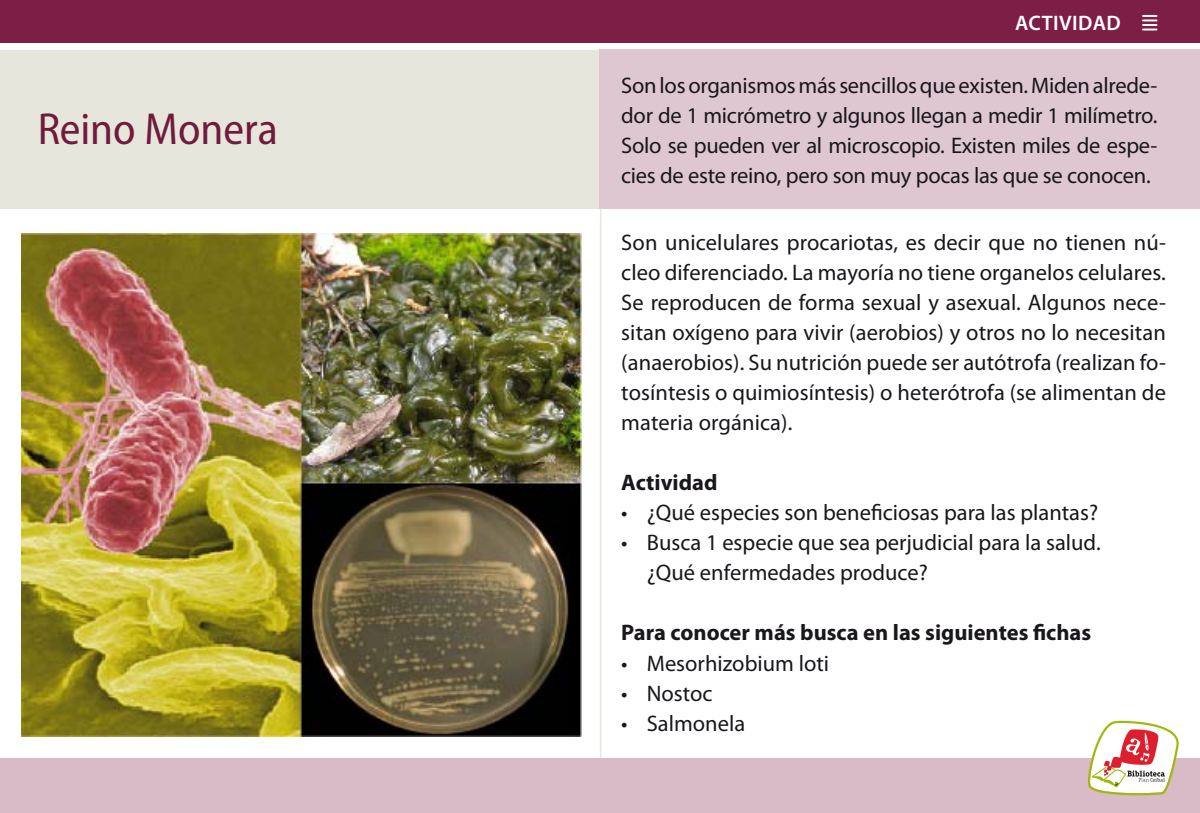
<style>
.page{position:relative;width:1200px;height:813px;background:#fff}
.page>*{position:absolute;margin:0;border:0;box-sizing:border-box;transform-origin:0 0}
.t1{font:semi-condensed 45px "Myriad Pro";color:#7d1e46}
.t2{font:22.5px/30px "Myriad Pro";color:#1a171c;text-align:justify}
.t3{font:700 22.5px "Myriad Pro";color:#1a171c}
.t4{font:600 21px "Myriad Pro";letter-spacing:.02em;color:#fff}
</style>
<div class="page">
<div style="left:0;top:0;width:1199px;height:43px;background:#7d1e46"></div>
<div style="left:0;top:50px;width:599px;height:159px;background:#e6e6dc"></div>
<svg style="left:1142px;top:15px;width:15px;height:15px"></svg>
<div style="left:0;top:757px;width:1199px;height:55px;background:#d8bbc7"></div>
<div style="left:599px;top:50px;width:600px;height:159px;background:#dfc7d1"></div>
<hr style="left:599px;top:209px;width:2px;height:548px;background:#e6e6dc">
<img style="left:22px;top:233px;width:559px;height:503px">
<svg style="left:1087px;top:720px;width:91px;height:75px"></svg>
<h1 class="t1" style="left:37px;top:101px;width:242px">Reino Monera</h1>
<p class="t4" style="left:1015px;top:9px;width:107px">ACTIVIDAD</p>
<p class="t2" style="left:621px;top:70px;width:537px">Son los organismos más sencillos que existen. Miden alrede&shy;dor de 1 micrómetro y algunos llegan a medir 1 milímetro.<br>Solo se pueden ver al microscopio. Existen miles de espe&shy;cies de este reino, pero son muy pocas las que se conocen.</p>
<p class="t2" style="left:621px;top:227px;width:546px">Son unicelulares procariotas, es decir que no tienen nú&shy;cleo diferenciado. La mayoría no tiene organelos celulares.<br>Se reproducen de forma sexual y asexual. Algunos nece&shy;sitan oxígeno para vivir (aerobios) y otros no lo necesitan (anaerobios). Su nutrición puede ser autótrofa (realizan fo&shy;tosíntesis o quimiosíntesis) o heterótrofa (se alimentan de materia orgánica).</p>
<p class="t3" style="left:621px;top:468px;width:98px">Actividad</p>
<p class="t2" style="left:621px;top:497px;width:478px">• ¿Qué especies son beneficiosas para las plantas?</p>
<p class="t2" style="left:646px;top:527px;width:455px;text-indent:-26px">• Busca 1 especie que sea perjudicial para la salud. ¿Qué enfermedades produce?</p>
<p class="t3" style="left:621px;top:618px;width:471px">Para conocer más busca en las siguientes fichas</p>
<p class="t2" style="left:621px;top:647px;width:209px">• Mesorhizobium loti</p>
<p class="t2" style="left:621px;top:677px;width:93px">• Nostoc</p>
<p class="t2" style="left:621px;top:707px;width:125px">• Salmonela</p>
</div>
